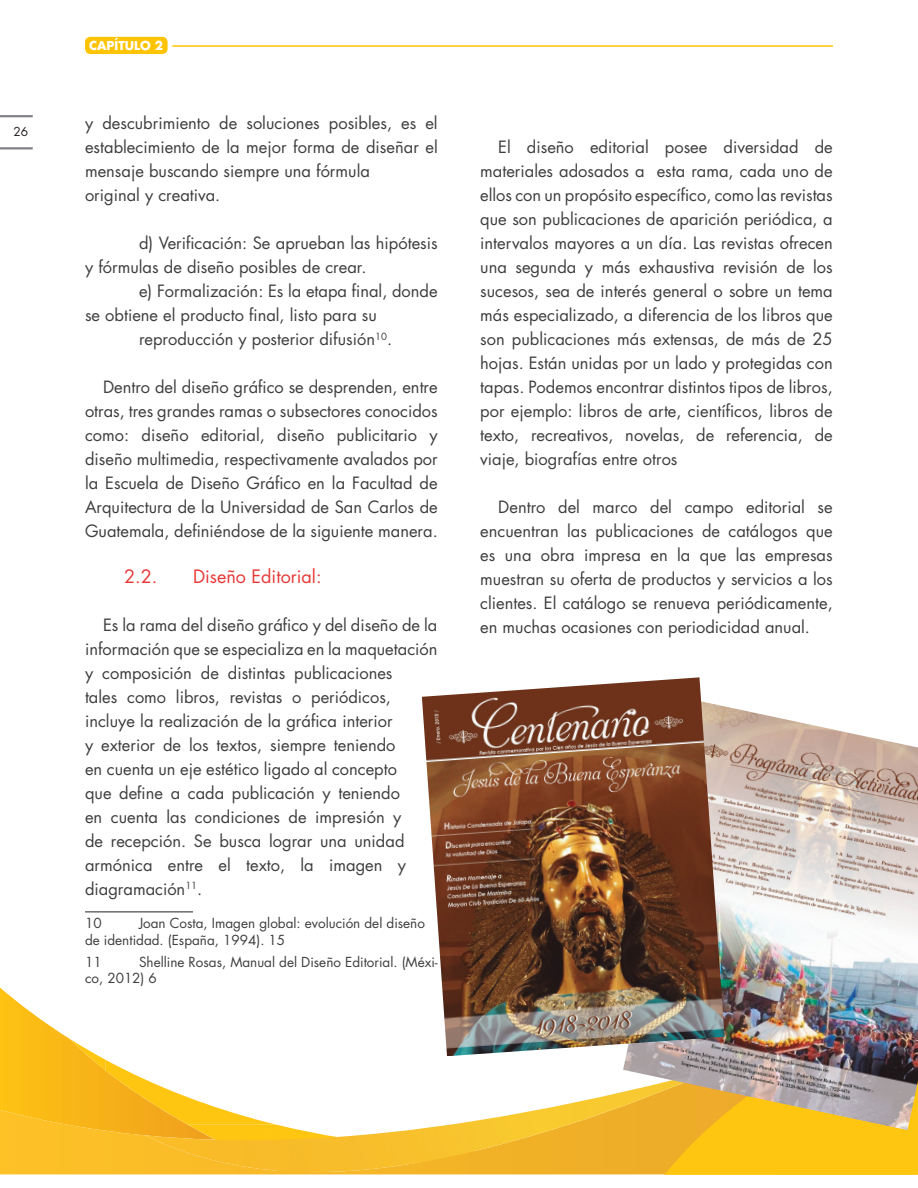
<style>
.page{position:relative;width:918px;height:1188px;background:#fff}
.page>*{position:absolute;margin:0;border:0;box-sizing:border-box;transform-origin:0 0}
.Subtitulos_1{font:18px "Futura Std";color:#e73937}
.CUERPO{font:16.5px/24px "Futura Std";color:#3e3e3f}
.pie_de_página{font:13.5px/16.5px "Futura Std";color:#3e3e3f}
.t1{font:700 12px "Futura";color:#fff}
.t2{font:12px "Futura Std";color:#231f20}
</style>
<div class="page">
<svg style="left:0;top:987px;width:42px;height:33px"></svg>
<svg style="left:0;top:1020px;width:664px;height:154px"></svg>
<div style="left:664px;top:1130px;width:254px;height:45px;background:#fec511"></div>
<img style="left:145px;top:1068px;width:576px;height:104px">
<hr style="left:0;top:115px;width:33px;height:2px;background:#808285">
<hr style="left:0;top:147px;width:33px;height:2px;background:#808285">
<hr style="left:172px;top:45px;width:661px;height:2px;background:#ffc401">
<div style="left:85px;top:37px;width:83px;height:17px;background:#ffc401;border-radius:5px"></div>
<hr style="left:85px;top:911px;width:108px;height:2px;background:#6c6d70">
<img style="left:623px;top:706px;width:295px;height:424px">
<img style="left:422px;top:677px;width:303px;height:379px">
<p class="t2" style="left:14px;top:124px;width:16px">26</p>
<p class="t1" style="left:89px;top:38px;width:75px">CAPÍTULO 2</p>
<p class="CUERPO" style="left:85px;top:111px;width:354px">y descubrimiento de soluciones posibles, es el establecimiento de la mejor forma de diseñar el mensaje buscando siempre una fórmula<br>original y creativa.</p>
<p class="CUERPO" style="left:85px;top:231px;width:354px;text-indent:54px">d) Verificación: Se aprueban las hipótesis y fórmulas de diseño posibles de crear.</p>
<p class="CUERPO" style="left:139px;top:279px;width:300px">e) Formalización: Es la etapa final, donde</p>
<p class="CUERPO" style="left:85px;top:303px;width:293px">se obtiene el producto final, listo para su</p>
<p class="CUERPO" style="left:139px;top:327px;width:255px">reproducción y posterior difusión<sup>10</sup>.</p>
<p class="CUERPO" style="left:85px;top:375px;width:354px;text-align:justify;text-indent:18px">Dentro del diseño gráfico se desprenden, entre otras, tres grandes ramas o subsectores conocidos como: diseño editorial, diseño publicitario y diseño multimedia, respectivamente avalados por la Escuela de Diseño Gráfico en la Facultad de Arquitectura de la Universidad de San Carlos de Guatemala, definiéndose de la siguiente manera.</p>
<p class="Subtitulos_1" style="left:124px;top:565px;width:35px">2.2.</p>
<p class="Subtitulos_1" style="left:193px;top:565px;width:130px">Diseño Editorial:</p>
<p class="CUERPO" style="left:85px;top:613px;width:354px;text-indent:18px">Es la rama del diseño gráfico y del diseño de la información que se especializa en la maquetación y composición de distintas publicaciones<br>tales como libros, revistas o periódicos, incluye la realización de la gráfica interior<br>y exterior de los textos, siempre teniendo<br>en cuenta un eje estético ligado al concepto<br>que define a cada publicación y teniendo<br>en cuenta las condiciones de impresión y<br>de recepción. Se busca lograr una unidad armónica entre el texto, la imagen y diagramación<sup>11</sup>.</p>
<p class="pie_de_página" style="left:85px;top:915px;width:18px">10</p>
<p class="pie_de_página" style="left:85px;top:915px;width:341px;text-indent:54px">Joan Costa, Imagen global: evolución del diseño de identidad. (España, 1994). 15</p>
<p class="pie_de_página" style="left:85px;top:954px;width:18px">11</p>
<p class="pie_de_página" style="left:85px;top:954px;width:354px;text-indent:54px">Shelline Rosas, Manual del Diseño Editorial. (Méxi&shy;co, 2012) 6</p>
<p class="CUERPO" style="left:480px;top:135px;width:354px;text-align:justify;text-indent:18px">El diseño editorial posee diversidad de materiales adosados a esta rama, cada uno de ellos con un propósito específico, como las revistas que son publicaciones de aparición periódica, a intervalos mayores a un día. Las revistas ofrecen una segunda y más exhaustiva revisión de los sucesos, sea de interés general o sobre un tema más especializado, a diferencia de los libros que son publicaciones más extensas, de más de 25 hojas. Están unidas por un lado y protegidas con tapas. Podemos encontrar distintos tipos de libros, por ejemplo: libros de arte, científicos, libros de texto, recreativos, novelas, de referencia, de viaje, biografías entre otros</p>
<p class="CUERPO" style="left:480px;top:495px;width:354px;text-align:justify;text-indent:18px">Dentro del marco del campo editorial se encuentran las publicaciones de catálogos que es una obra impresa en la que las empresas muestran su oferta de productos y servicios a los clientes. El catálogo se renueva periódicamente, en muchas ocasiones con periodicidad anual.</p>
</div>
